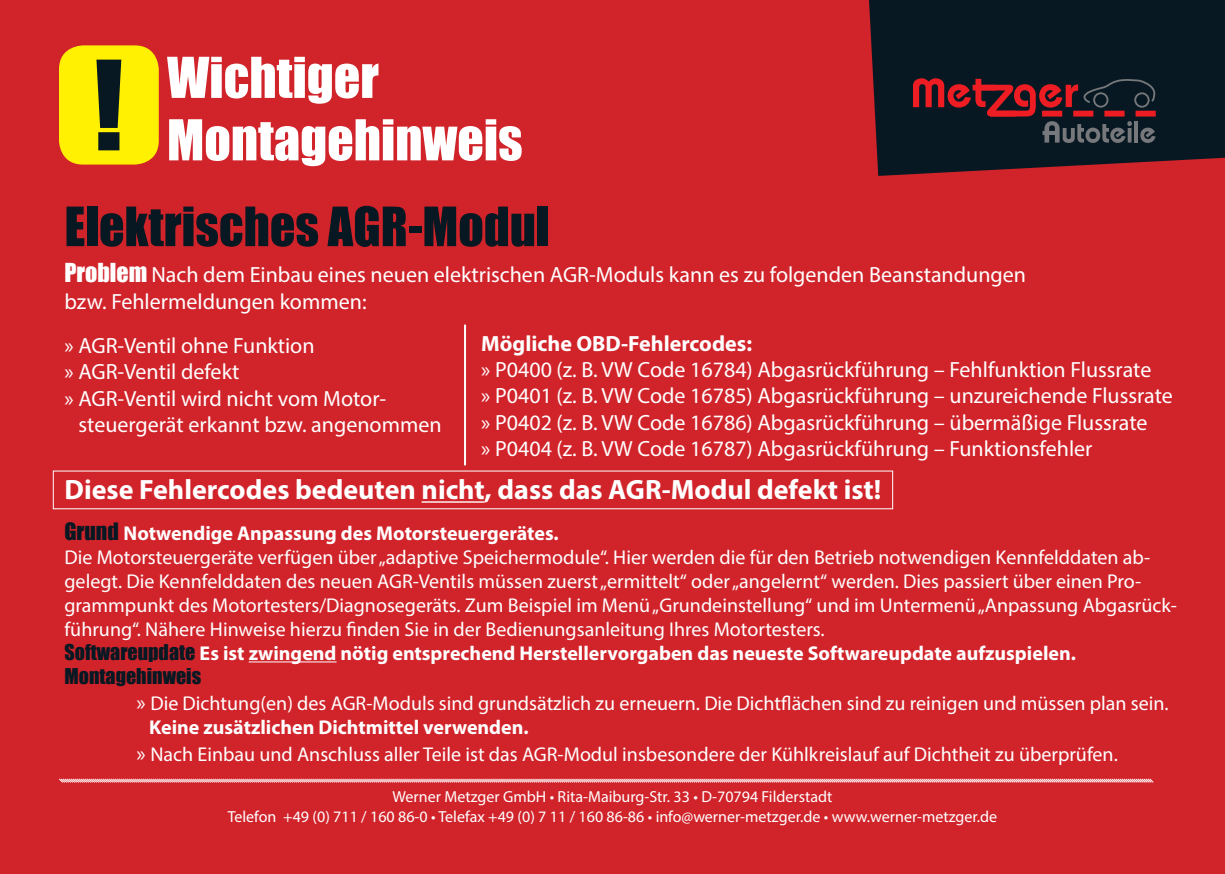
<style>
.page{position:relative;width:1225px;height:874px;background:#fff}
.page>*{position:absolute;margin:0;border:0;box-sizing:border-box;transform-origin:0 0}
.t1{font:52px/62.4px "Impact";color:#fff}
.t2{font:50px "Impact";color:#071822}
.t3{font:700 28px "Myriad Pro";color:#fff}
.t4{font:22px/26.4px "Myriad Pro";color:#fff}
.t5{font:700 22px "Myriad Pro";color:#fff}
.t6{font:20px/24px "Myriad Pro";color:#fff}
.t7{font:20px "Impact";color:#071822}
.t8{font:16px/19.2px "Myriad Pro";color:#fff;text-align:center}
.s1{font-family:"Impact";font-size:24px}
.s2{font-family:"Impact";font-size:22px;color:#071822}
.s3{font-weight:700}
.s4{font-family:"Impact";color:#071822}
.s5{font-size:22px}
</style>
<div class="page">
<div style="left:0;top:0;width:1225px;height:873px;background:#d1232a"></div>
<svg style="left:869px;top:0;width:356px;height:176px;background:#181822"></svg>
<svg style="left:913px;top:78px;width:243px;height:65px;background:#3e212a"></svg>
<svg style="left:59px;top:778px;width:1095px;height:5px;background:#e78e91"></svg>
<div style="left:59px;top:45px;width:100px;height:119px;background:#fff101;border-radius:24px"></div>
<svg style="left:96px;top:60px;width:25px;height:90px"></svg>
<hr style="left:421px;top:501px;width:63px;height:1px;background:#fff">
<hr style="left:464px;top:324px;width:2px;height:141px;background:#fff">
<hr style="left:249px;top:661px;width:87px;height:1px;background:#fff">
<h1 class="t1" style="left:167px;top:45px;width:357px">Wichtiger<br>Montagehinweis</h1>
<h2 class="t2" style="left:64px;top:187px;width:487px">Elektrisches AGR-Modul</h2>
<p class="t4" style="left:64px;top:261px;width:963px"><span class="s1">Problem</span> Nach dem Einbau eines neuen elektrischen AGR-Moduls kann es zu folgenden Beanstandungen bzw. Fehlermeldungen kommen:</p>
<p class="t4" style="left:64px;top:331px;width:252px">» AGR-Ventil ohne Funktion</p>
<p class="t4" style="left:64px;top:358px;width:176px">» AGR-Ventil defekt</p>
<p class="t4" style="left:64px;top:384px;width:323px">» AGR-Ventil wird nicht vom Motor-</p>
<p class="t4" style="left:78px;top:411px;width:365px">steuergerät erkannt bzw. angenommen</p>
<p class="t5" style="left:481px;top:328px;width:272px">Mögliche OBD-Fehlercodes:</p>
<p class="t4" style="left:481px;top:356px;width:693px">» P0400 (z. B. VW Code 16784) Abgasrückführung – Fehlfunktion Flussrate<br>» P0401 (z. B. VW Code 16785) Abgasrückführung – unzureichende Flussrate » P0402 (z. B. VW Code 16786) Abgasrückführung – übermäßige Flussrate<br>» P0404 (z. B. VW Code 16787) Abgasrückführung – Funktionsfehler</p>
<h3 class="t3" style="left:64px;top:471px;width:818px">Diese Fehlercodes bedeuten nicht, dass das AGR-Modul defekt ist!</h3>
<p class="t6" style="left:64px;top:520px;width:1113px"><span class="s2">Grund</span> <span class="s3">Notwendige Anpassung des Motorsteuergerätes.<br></span>Die Motorsteuergeräte verfügen über „adaptive Speichermodule“. Hier werden die für den Betrieb notwendigen Kennfelddaten ab&shy;gelegt. Die Kennfelddaten des neuen AGR-Ventils müssen zuerst „ermittelt“ oder „angelernt“ werden. Dies passiert über einen Pro&shy;grammpunkt des Motortesters/Diagnosegeräts. Zum Beispiel im Menü „Grundeinstellung“ und im Untermenü „Anpassung Abgasrück&shy;führung“. Nähere Hinweise hierzu finden Sie in der Bedienungsanleitung Ihres Motortesters.<br><span class="s4">Softwareupdate</span> <span class="s3">Es ist zwingend nötig entsprechend Herstellervorgaben das neueste Softwareupdate aufzuspielen.</span></p>
<p class="t7" style="left:64px;top:660px;width:138px">Montagehinweis</p>
<p class="t6" style="left:149px;top:691px;width:1021px;text-indent:-13px"><span class="s5">»</span> Die Dichtung(en) des AGR-Moduls sind grundsätzlich zu erneuern. Die Dichtflächen sind zu reinigen und müssen plan sein.<br><span class="s3">Keine zusätzlichen Dichtmittel verwenden.</span></p>
<p class="t6" style="left:136px;top:741px;width:983px"><span class="s5">»</span> Nach Einbau und Anschluss aller Teile ist das AGR-Modul insbesondere der Kühlkreislauf auf Dichtheit zu überprüfen.</p>
<p class="t8" style="left:228px;top:786px;width:771px">Werner Metzger GmbH • Rita-Maiburg-Str. 33 • D-70794 Filderstadt<br>Telefon +49 (0) 711 / 160 86-0 • Telefax +49 (0) 7 11 / 160 86-86 • info@werner-metzger.de • www.werner-metzger.de</p>
</div>
